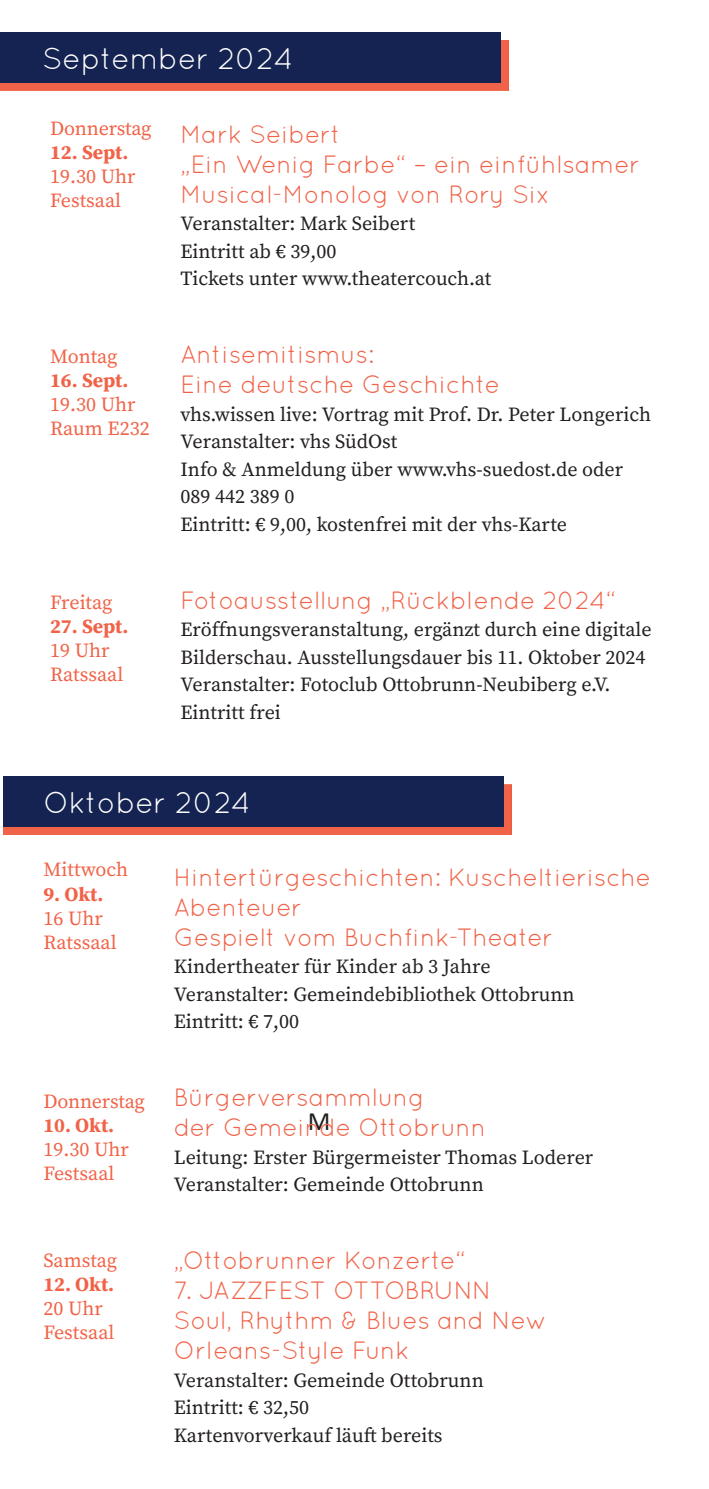
<style>
.page{position:relative;width:709px;height:1489px;background:#fff}
.page>*{position:absolute;margin:0;border:0;box-sizing:border-box;transform-origin:0 0}
.t1{font:30px "Quicksand";color:#fff}
.t2{font:26.5px "Calibri";color:#231f20}
.t3{font:25px/30px "Quicksand";color:#f16348}
.t4{font:20px/27.5px "Source Serif Pro";color:#231f20}
.t5{font:20px/24px "Source Serif Pro";color:#f16348}
.t6{font:700 20px "Source Serif Pro";letter-spacing:-.005em;color:#f16348}
</style>
<div class="page">
<img style="left:0;top:40px;width:508px;height:51px">
<div style="left:0;top:33px;width:500px;height:50px;background:#142352"></div>
<div style="left:409px;top:1210px;width:264px;height:156px;border:5px solid #fff;border-radius:7px"></div>
<div style="left:41px;top:1210px;width:152px;height:156px;border:5px solid #fff;border-radius:7px"></div>
<div style="left:206px;top:1210px;width:190px;height:156px;border:5px solid #fff;border-radius:5px"></div>
<div style="left:3px;top:784px;width:508px;height:50px;background:#f16348"></div>
<div style="left:3px;top:776px;width:501px;height:51px;background:#142352"></div>
<h1 class="t1" style="left:43px;top:41px;width:252px">September 2024</h1>
<p class="t5" style="left:50px;top:117px;width:103px">Donnerstag</p>
<p class="t6" style="left:50px;top:141px;width:80px">12. Sept.</p>
<p class="t5" style="left:50px;top:165px;width:87px">19.30 Uhr<br>Festsaal</p>
<p class="t3" style="left:180px;top:118px;width:461px">Mark Seibert<br>„Ein Wenig Farbe“ – ein einfühlsamer<br>Musical-Monolog von Rory Six</p>
<p class="t4" style="left:180px;top:210px;width:312px">Veranstalter: Mark Seibert<br>Eintritt ab € 39,00<br>Tickets unter www.theatercouch.at</p>
<p class="t5" style="left:50px;top:345px;width:69px">Montag</p>
<p class="t6" style="left:50px;top:369px;width:80px">16. Sept.</p>
<p class="t5" style="left:50px;top:393px;width:101px">19.30 Uhr<br>Raum E232</p>
<p class="t3" style="left:180px;top:339px;width:321px">Antisemitismus:<br>Eine deutsche Geschichte</p>
<p class="t4" style="left:180px;top:401px;width:472px">vhs.wissen live: Vortrag mit Prof. Dr. Peter Longerich Veranstalter: vhs SüdOst<br>Info &amp; Anmeldung über www.vhs-suedost.de oder 089 442 389 0<br>Eintritt: € 9,00, kostenfrei mit der vhs-Karte</p>
<p class="t5" style="left:50px;top:591px;width:64px">Freitag</p>
<p class="t6" style="left:50px;top:615px;width:80px">27. Sept.</p>
<p class="t5" style="left:50px;top:639px;width:75px">19 Uhr<br>Ratssaal</p>
<p class="t3" style="left:180px;top:584px;width:437px">Fotoausstellung „Rückblende 2024“</p>
<p class="t4" style="left:180px;top:616px;width:473px">Eröffnungsveranstaltung, ergänzt durch eine digitale Bilderschau. Ausstellungsdauer bis 11. Oktober 2024<br>Veranstalter: Fotoclub Ottobrunn-Neubiberg e.V.<br>Eintritt frei</p>
<h1 class="t1" style="left:43px;top:785px;width:209px">Oktober 2024</h1>
<p class="t5" style="left:43px;top:858px;width:86px">Mittwoch</p>
<p class="t6" style="left:43px;top:882px;width:61px">9. Okt.</p>
<p class="t5" style="left:43px;top:906px;width:75px">16 Uhr<br>Ratssaal</p>
<p class="t5" style="left:43px;top:1089px;width:103px">Donnerstag</p>
<p class="t6" style="left:43px;top:1113px;width:72px">10. Okt.</p>
<p class="t5" style="left:43px;top:1137px;width:87px">19.30 Uhr<br>Festsaal</p>
<p class="t5" style="left:43px;top:1248px;width:75px">Samstag</p>
<p class="t6" style="left:43px;top:1272px;width:72px">12. Okt.</p>
<p class="t5" style="left:43px;top:1296px;width:73px">20 Uhr<br>Festsaal</p>
<p class="t3" style="left:174px;top:861px;width:479px">Hintertürgeschichten: Kuscheltierische<br>Abenteuer<br>Gespielt vom Buchfink-Theater</p>
<p class="t4" style="left:174px;top:953px;width:402px">Kindertheater für Kinder ab 3 Jahre<br>Veranstalter: Gemeindebibliothek Ottobrunn<br>Eintritt: € 7,00</p>
<p class="t3" style="left:174px;top:1082px;width:314px">Bürgerversammlung<br>der Gemeinde Ottobrunn</p>
<p class="t4" style="left:174px;top:1144px;width:421px">Leitung: Erster Bürgermeister Thomas Loderer<br>Veranstalter: Gemeinde Ottobrunn</p>
<h2 class="t2" style="left:308px;top:1104px;width:24px">M</h2>
<p class="t3" style="left:174px;top:1245px;width:293px">„Ottobrunner Konzerte“</p>
<p class="t3" style="left:174px;top:1275px;width:375px">7. JAZZFEST OTTOBRUNN<br>Soul, Rhythm &amp; Blues and New<br>Orleans-Style Funk</p>
<p class="t4" style="left:174px;top:1367px;width:311px">Veranstalter: Gemeinde Ottobrunn<br>Eintritt: € 32,50<br>Kartenvorverkauf läuft bereits</p>
</div>
